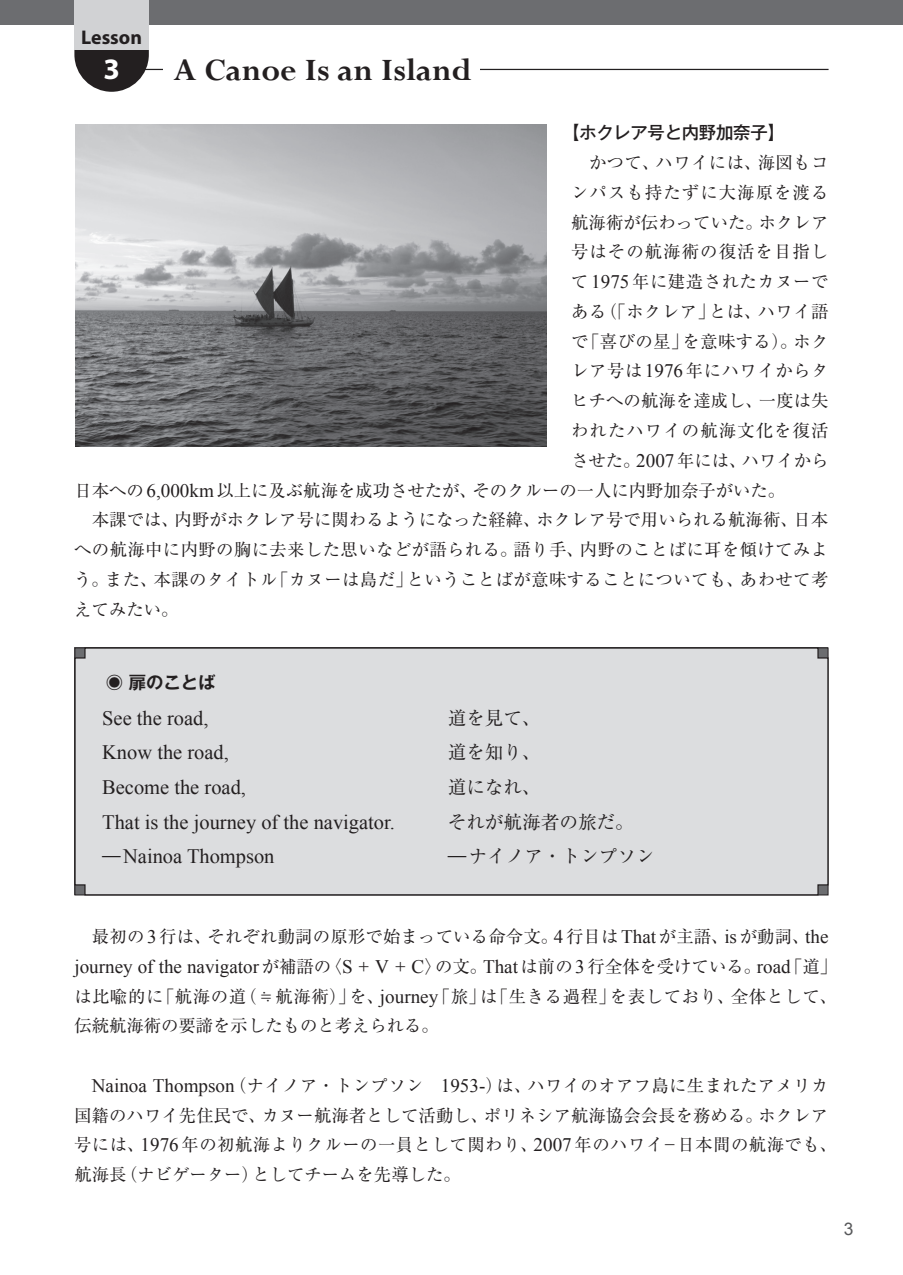
<style>
.page{position:relative;width:903px;height:1275px;background:#fff}
.page>*{position:absolute;margin:0;border:0;box-sizing:border-box;transform-origin:0 0}
.t1{font:700 34.65px "Perpetua";color:#231f20}
.t2{font:700 29.75px "Myriad Pro";color:#fff}
.t3{font:20.47px "Times New Roman";color:#231f20}
.t4{font:700 19.78px "Myriad Pro";color:#231f20}
.t5{font:19.07px "Times New Roman";color:#231f20}
.t6{font:18.55px "Ryumin Pr 6";color:#231f20}
.t7{font:17.32px/29.8px "Ryumin Pr 6";letter-spacing:.02em;color:#231f20}
.t8{font:17.32px "Ryumin Pr 6";color:#231f20}
.t9{font:17.32px "Ryumin Pr 6";letter-spacing:.065em;color:#231f20}
.t10{font:500 17.32px "Gothic MB101 Pr 6";letter-spacing:-.015em;color:#231f20}
.t11{font:700 17.32px "Gothic MB101 Pr 6 De";color:#231f20}
.t12{font:17.32px "Arial";color:#57585a}
.s1{font-family:"Times New Roman";font-size:19.07px}
.s2{font-family:"Ryumin Pr 6";font-size:18.55px}
.s3{font-family:"Ryumin Pr 6";font-size:17.32px}
</style>
<div class="page">
<div style="left:74px;top:647px;width:755px;height:249px;background:#dcdddf"></div>
<hr style="left:129px;top:69px;width:699px;height:1px;background:#231f20">
<div style="left:164px;top:52px;width:316px;height:35px;background:#fff"></div>
<div style="left:0;top:0;width:903px;height:25px;background:#6c6d70"></div>
<svg style="left:74px;top:50px;width:75px;height:42px"></svg>
<div style="left:74px;top:0;width:75px;height:50px;background:#d1d2d4"></div>
<img style="left:75px;top:124px;width:471px;height:322px">
<p class="t4" style="left:81px;top:24px;width:62px">Lesson</p>
<h2 class="t2" style="left:103px;top:50px;width:18px">3</h2>
<h1 class="t1" style="left:174px;top:48px;width:299px">A Canoe Is an Island</h1>
<p class="t10" style="left:562px;top:118px;width:224px">【ホクレア号と内野加奈子】</p>
<p class="t7" style="left:589px;top:147px;width:241px">かつて、ハワイには、海図もコ</p>
<p class="t9" style="left:571px;top:179px;width:259px">ンパスも持たずに大海原を渡る</p>
<p class="t7" style="left:571px;top:206px;width:259px">航海術が伝わっていた。ホクレア</p>
<p class="t9" style="left:571px;top:238px;width:259px">号はその航海術の復活を目指し</p>
<p class="t7" style="left:571px;top:266px;width:259px">て <span class="s1">1975</span>年に建造されたカヌーで</p>
<p class="t7" style="left:571px;top:296px;width:259px">ある（「ホクレア」とは、ハワイ語</p>
<p class="t7" style="left:571px;top:325px;width:259px">で「喜びの星」を意味する）。ホク</p>
<p class="t7" style="left:571px;top:355px;width:259px">レア号は<span class="s1">1976</span>年にハワイからタ</p>
<p class="t7" style="left:571px;top:385px;width:259px">ヒチへの航海を達成し、一度は失</p>
<p class="t9" style="left:571px;top:417px;width:259px">われたハワイの航海文化を復活</p>
<p class="t8" style="left:571px;top:447px;width:259px">させた。<span class="s1">2007</span>年には、ハワイから</p>
<p class="t8" style="left:74px;top:476px;width:712px">日本への<span class="s1">6,000km</span>以上に及ぶ航海を成功させたが、そのクルーの一人に内野加奈子がいた。</p>
<p class="t7" style="left:92px;top:504px;width:738px">本課では、内野がホクレア号に関わるようになった経緯、ホクレア号で用いられる航海術、日本</p>
<p class="t7" style="left:74px;top:534px;width:755px">への航海中に内野の胸に去来した思いなどが語られる。語り手、内野のことばに耳を傾けてみよ</p>
<p class="t7" style="left:74px;top:563px;width:756px">う。また、本課のタイトル「カヌーは島だ」ということばが意味することについても、あわせて考</p>
<p class="t7" style="left:74px;top:593px;width:106px">えてみたい。</p>
<p class="t11" style="left:106px;top:668px;width:111px">◉ 扉のことば</p>
<p class="t3" style="left:102px;top:704px;width:108px">See the road,</p>
<p class="t6" style="left:448px;top:703px;width:95px">道を見て、</p>
<p class="t3" style="left:102px;top:739px;width:128px">Know the road,</p>
<p class="t6" style="left:448px;top:738px;width:95px">道を知り、</p>
<p class="t3" style="left:102px;top:773px;width:145px">Become the road,</p>
<p class="t6" style="left:448px;top:772px;width:95px">道になれ、</p>
<p class="t3" style="left:102px;top:808px;width:294px">That is the journey of the navigator.</p>
<p class="t6" style="left:448px;top:807px;width:188px">それが航海者の旅だ。</p>
<p class="t3" style="left:102px;top:843px;width:174px"><span class="s2">̶</span>Nainoa Thompson</p>
<p class="t6" style="left:448px;top:842px;width:208px">̶ナイノア・トンプソン</p>
<p class="t7" style="left:92px;top:921px;width:738px">最初の<span class="s1">3</span>行は、それぞれ動詞の原形で始まっている命令文。<span class="s1">4</span>行目は<span class="s1">That</span>が主語、<span class="s1">is</span>が動詞、<span class="s1">the</span></p>
<p class="t5" style="left:74px;top:953px;width:764px">journey of the navigator<span class="s3">が補語の〈</span>S<span class="s3">＋</span>V<span class="s3">＋</span>C<span class="s3">〉の文。</span>That<span class="s3">は前の</span>3<span class="s3">行全体を受けている。</span>road<span class="s3">「道」</span></p>
<p class="t7" style="left:74px;top:980px;width:764px">は比喩的に「航海の道（≒航海術）」を、<span class="s1">journey</span>「旅」は「生きる過程」を表しており、全体として、伝統航海術の要諦を示したものと考えられる。</p>
<p class="t7" style="left:74px;top:1069px;width:765px;text-indent:18px"><span class="s1">Nainoa Thompson</span>（ナイノア・トンプソン <span class="s1">1953-</span>）は、ハワイのオアフ島に生まれたアメリカ国籍のハワイ先住民で、カヌー航海者として活動し、ポリネシア航海協会会長を務める。ホクレア号には、<span class="s1">1976</span>年の初航海よりクルーの一員として関わり、<span class="s1">2007</span>年のハワイ－日本間の航海でも、航海長（ナビゲーター）としてチームを先導した。</p>
<p class="t12" style="left:844px;top:1220px;width:11px">3</p>
</div>
